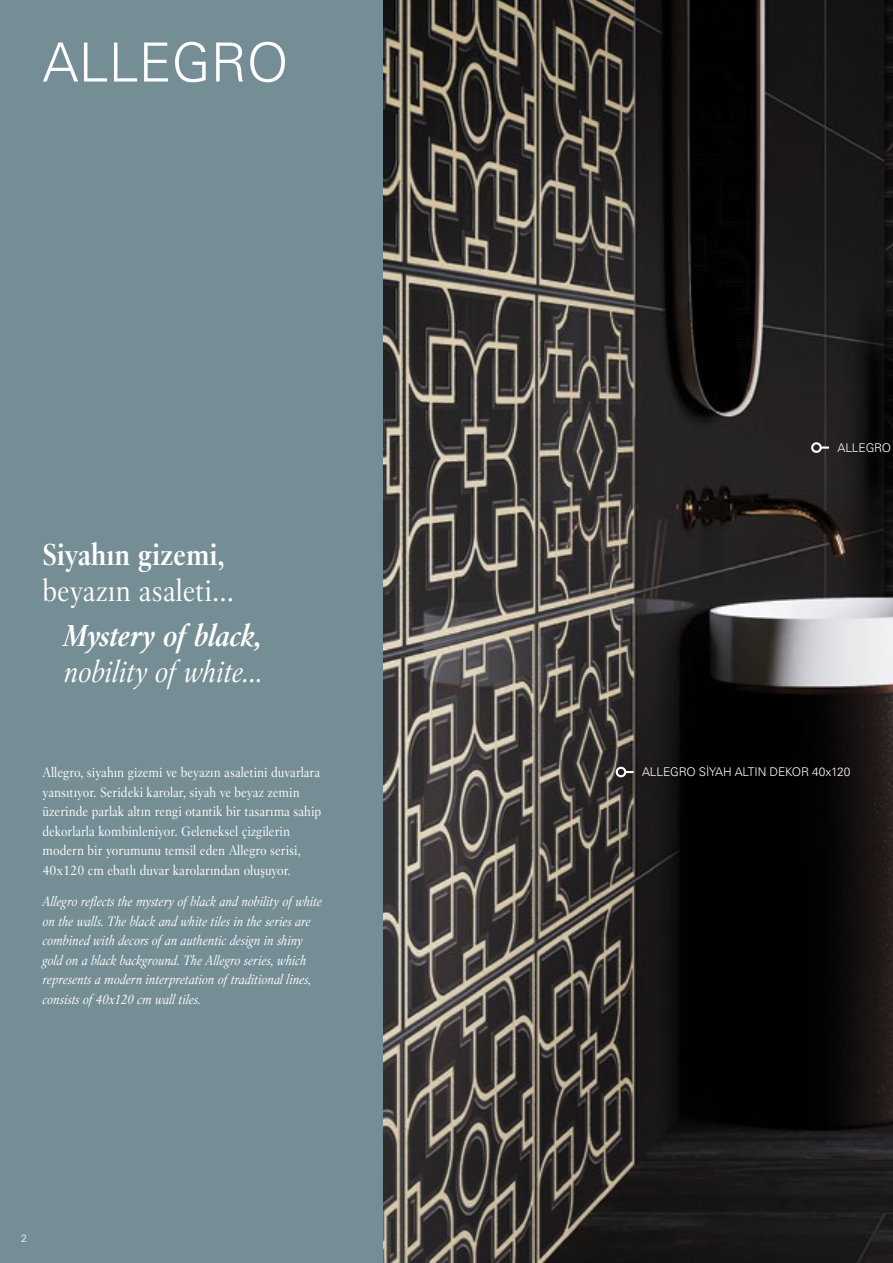
<style>
.page{position:relative;width:893px;height:1263px;background:#fff}
.page>*{position:absolute;margin:0;border:0;box-sizing:border-box;transform-origin:0 0}
.t1{font:300 54px "Univers LT";color:#fff}
.t2{font:italic 30px "Villeroy Boch";color:#fff}
.t3{font:30px "Villeroy Boch";color:#fff}
.t4{font:italic 700 30px "Villeroy Boch";color:#fff}
.t5{font:700 30px "Villeroy Boch";color:#fff}
.t6{font:13.5px/19.5px "Villeroy Boch";color:#fff}
.t7{font:italic 13.5px/19.5px "Villeroy Boch";color:#fff}
.t8{font:300 12px "Univers CE";letter-spacing:-.01em;color:#fff}
.t9{font:300 10.5px "Univers CE";color:#fff}
</style>
<div class="page">
<img style="left:383px;top:0;width:510px;height:1263px">
<div style="left:0;top:0;width:383px;height:1263px;background:#758e95"></div>
<svg style="left:822px;top:446px;width:7px;height:3px"></svg>
<div style="left:811px;top:442px;width:11px;height:11px;border:2px solid #fff;border-radius:50%"></div>
<svg style="left:626px;top:771px;width:7px;height:2px"></svg>
<div style="left:616px;top:767px;width:10px;height:10px;border:2px solid #fff;border-radius:50%"></div>
<h1 class="t1" style="left:43px;top:30px;width:248px">ALLEGRO</h1>
<h2 class="t5" style="left:43px;top:536px;width:184px">Siyahın gizemi,</h2>
<h2 class="t3" style="left:43px;top:572px;width:193px">beyazın asaleti...</h2>
<h2 class="t4" style="left:64px;top:616px;width:200px">Mystery of black,</h2>
<h2 class="t2" style="left:64px;top:652px;width:201px">nobility of white...</h2>
<p class="t6" style="left:43px;top:763px;width:280px">Allegro, siyahın gizemi ve beyazın asaletini duvarlara yansıtıyor. Serideki karolar, siyah ve beyaz zemin üzerinde parlak altın rengi otantik bir tasarıma sahip dekorlarla kombinleniyor. Geleneksel çizgilerin modern bir yorumunu temsil eden Allegro serisi, 40x120 cm ebatlı duvar karolarından oluşuyor.</p>
<p class="t7" style="left:43px;top:892px;width:281px">Allegro reflects the mystery of black and nobility of white on the walls. The black and white tiles in the series are combined with decors of an authentic design in shiny gold on a black background. The Allegro series, which represents a modern interpretation of traditional lines, consists of 40x120 cm wall tiles.</p>
<p class="t9" style="left:21px;top:1232px;width:7px">2</p>
<p class="t8" style="left:837px;top:441px;width:55px">ALLEGRO</p>
<p class="t8" style="left:642px;top:765px;width:210px">ALLEGRO SİYAH ALTIN DEKOR 40x120</p>
</div>
